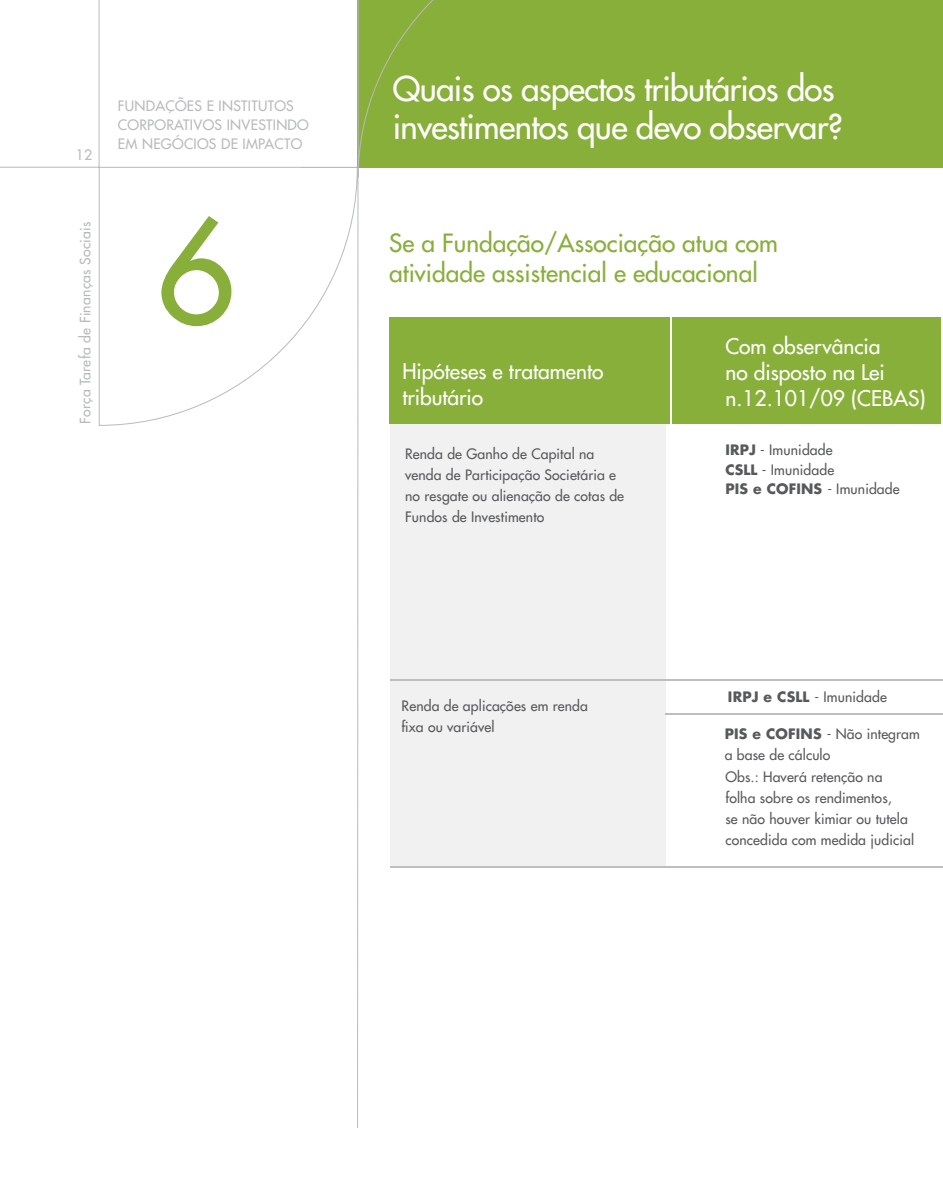
<style>
.page{position:relative;width:943px;height:1191px;background:#fff}
.page>*{position:absolute;margin:0;border:0;box-sizing:border-box;transform-origin:0 0}
.t1{font:140px "Futura LT";color:#89af3b}
.t2{font:33.25px/38.5px "Futura LT";letter-spacing:-.02em;color:#fff}
.t3{font:24.5px/29.8px "Futura LT";color:#89af3b}
.t4{font:21px/26.2px "Futura LT";color:#fff}
.t5{font:14px/21px "Futura LT";letter-spacing:.01em;color:#58595b}
.t6{font:14px "Futura LT";letter-spacing:.02em;color:#b8babc}
.s1{font-weight:700}
</style>
<div class="page">
<svg style="left:0;top:0;width:359px;height:1128px"></svg>
<div style="left:357px;top:0;width:586px;height:168px;background:#89af3b"></div>
<svg style="left:357px;top:0;width:77px;height:178px"></svg>
<div style="left:390px;top:424px;width:275px;height:266px;background:#f1f1f2"></div>
<div style="left:390px;top:680px;width:275px;height:187px;background:#f1f1f2"></div>
<div style="left:389px;top:317px;width:554px;height:107px;background:#89af3b"></div>
<hr style="left:390px;top:679px;width:553px;height:1px;background:#bcbec0">
<hr style="left:390px;top:866px;width:553px;height:2px;background:#bcbec0">
<hr style="left:665px;top:713px;width:278px;height:1px;background:#bcbec0">
<hr style="left:670px;top:314px;width:2px;height:110px;background:#fff">
<hr style="left:941px;top:316px;width:2px;height:109px;background:#fff">
<p class="t6" style="left:76px;top:146px;width:18px">12</p>
<p class="t6" style="left:118px;top:97px;width:18px">Funda</p>
<p class="t6" style="left:165px;top:97px;width:66px">ções e Institutos</p>
<p class="t6" style="left:118px;top:116px;width:20px">Corporativos</p>
<p class="t6" style="left:227px;top:116px;width:14px">Investindo</p>
<p class="t6" style="left:118px;top:135px;width:75px">em Negócios</p>
<p class="t6" style="left:221px;top:135px;width:36px">de Impacto</p>
<p class="t6" style="left:76px;top:424px;width:204px;rotate:-90deg">Força Tarefa de Finanças Sociais</p>
<h1 class="t1" style="left:156px;top:181px;width:82px">6</h1>
<h2 class="t2" style="left:393px;top:69px;width:451px">Quais os aspectos tributários dos investimentos que devo observar?</h2>
<h3 class="t3" style="left:389px;top:228px;width:390px">Se a Fundação/Associação atua com atividade assistencial e educacional</h3>
<h3 class="t4" style="left:402px;top:358px;width:203px">Hipóteses e tratamento tributário</h3>
<p class="t5" style="left:405px;top:443px;width:220px">Renda de Ganho de Capital na venda de Participação Societária e no resgate ou alienação de cotas de<br>Fundos de Investimento</p>
<p class="t5" style="left:401px;top:695px;width:188px">Renda de aplicações em renda fixa ou variável</p>
<h3 class="t4" style="left:725px;top:333px;width:202px">Com observância<br>no disposto na Lei n.12.101/09 (CEBAS)</h3>
<p class="t5" style="left:725px;top:439px;width:109px"><span class="s1">IRPJ</span> - Imunidade</p>
<p class="t5" style="left:725px;top:459px;width:176px;line-height:19.4px"><span class="s1">CSLL</span> - Imunidade<br><span class="s1">PIS e COFINS</span> - Imunidade</p>
<p class="t5" style="left:728px;top:686px;width:160px"><span class="s1">IRPJ e CSLL</span> - Imunidade</p>
<p class="t5" style="left:724px;top:723px;width:197px"><span class="s1">PIS e COFINS</span> - Não integram a base de cálculo<br>Obs.: Haverá retenção na<br>folha sobre os rendimentos,<br>se não houver kimiar ou tutela concedida com medida judicial</p>
</div>
